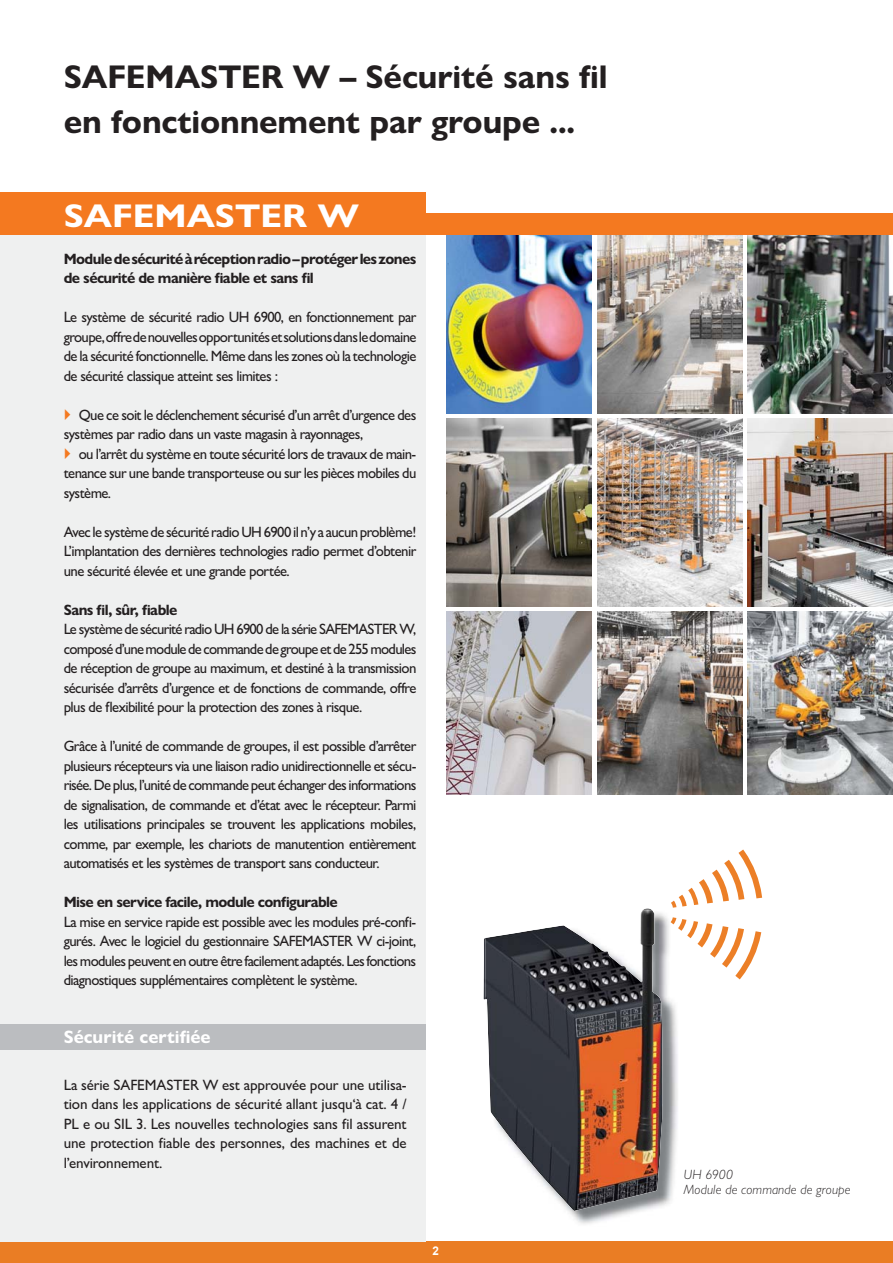
<style>
.page{position:relative;width:893px;height:1263px;background:#fff}
.page>*{position:absolute;margin:0;border:0;box-sizing:border-box;transform-origin:0 0}
.t1{font:700 33px/45px "Gill Sans Nova";letter-spacing:-.005em;color:#231f20}
.t2{font:700 33px "Gill Sans Nova";color:#fff;scale:1.1 1}
.t3{font:700 18px "Gill Sans Nova";color:#fff}
.t4{font:500 15px/19.5px "Gill Sans Nova";letter-spacing:-.04em;color:#231f20;text-align:justify}
.t5{font:700 15px/19.5px "Gill Sans Nova";letter-spacing:-.04em;color:#231f20}
.t6{font:italic 300 13.5px/15px "Gill Sans Nova";letter-spacing:.01em;color:#231f20}
.t7{font:700 12px "Arial";color:#fff}
</style>
<div class="page">
<div style="left:0;top:1242px;width:893px;height:21px;background:#ea7d24"></div>
<div style="left:0;top:1037px;width:425px;height:205px;background:#eff0f0"></div>
<div style="left:0;top:235px;width:425px;height:802px;background:#eff0f0"></div>
<div style="left:0;top:1024px;width:425px;height:25px;background:#bbbdc0"></div>
<div style="left:0;top:192px;width:426px;height:43px;background:#f47920"></div>
<img style="left:748px;top:419px;width:145px;height:187px">
<img style="left:748px;top:235px;width:145px;height:179px">
<img style="left:597px;top:419px;width:145px;height:187px">
<img style="left:597px;top:235px;width:145px;height:179px">
<img style="left:446px;top:419px;width:146px;height:187px">
<img style="left:446px;top:235px;width:146px;height:179px">
<img style="left:446px;top:611px;width:146px;height:183px">
<img style="left:597px;top:611px;width:145px;height:183px">
<img style="left:748px;top:611px;width:145px;height:183px">
<img style="left:568px;top:914px;width:110px;height:310px">
<img style="left:483px;top:908px;width:170px;height:92px">
<img style="left:485px;top:911px;width:177px;height:300px">
<div style="left:425px;top:213px;width:468px;height:22px;background:#f47920"></div>
<svg style="left:671px;top:850px;width:91px;height:58px"></svg>
<svg style="left:670px;top:917px;width:91px;height:62px"></svg>
<h1 class="t1" style="left:64px;top:58px;width:545px">SAFEMASTER W – Sécurité sans fil en fonctionnement par groupe ...</h1>
<h1 class="t2" style="left:64px;top:204px;width:270px">SAFEMASTER W</h1>
<p class="t5" style="left:64px;top:251px;width:354px">Module de sécurité à réception radio – protéger les zones de sécurité de manière fiable et sans fil</p>
<p class="t4" style="left:64px;top:309px;width:354px">Le système de sécurité radio UH 6900, en fonctionnement par groupe, offre de nouvelles opportunités et solutions dans le domaine de la sécurité fonctionnelle. Même dans les zones où la technologie de sécurité classique atteint ses limites :</p>
<p class="t4" style="left:64px;top:407px;width:354px;text-indent:15px">Que ce soit le déclenchement sécurisé d’un arrêt d’urgence des systèmes par radio dans un vaste magasin à rayonnages,</p>
<p class="t4" style="left:64px;top:446px;width:354px;text-indent:15px">ou l’arrêt du système en toute sécurité lors de travaux de main&shy;tenance sur une bande transporteuse ou sur les pièces mobiles du système.</p>
<p class="t4" style="left:64px;top:524px;width:354px">Avec le système de sécurité radio UH 6900 il n’y a aucun problème!<br>L’implantation des dernières technologies radio permet d’obtenir une sécurité élevée et une grande portée.</p>
<p class="t5" style="left:64px;top:602px;width:115px">Sans fil, sûr, fiable</p>
<p class="t4" style="left:64px;top:621px;width:354px">Le système de sécurité radio UH 6900 de la série SAFEMASTER W, composé d’une module de commande de groupe et de 255 modules de réception de groupe au maximum, et destiné à la transmission sécurisée d’arrêts d’urgence et de fonctions de commande, offre plus de flexibilité pour la protection des zones à risque.</p>
<p class="t4" style="left:64px;top:738px;width:354px">Grâce à l’unité de commande de groupes, il est possible d’arrêter plusieurs récepteurs via une liaison radio unidirectionnelle et sécu&shy;risée. De plus, l’unité de commande peut échanger des informations de signalisation, de commande et d’état avec le récepteur. Parmi les utilisations principales se trouvent les applications mobiles, comme, par exemple, les chariots de manutention entièrement automatisés et les systèmes de transport sans conducteur.</p>
<p class="t5" style="left:64px;top:894px;width:276px">Mise en service facile, module configurable</p>
<p class="t4" style="left:64px;top:914px;width:354px">La mise en service rapide est possible avec les modules pré-confi&shy;gurés. Avec le logiciel du gestionnaire SAFEMASTER W ci-joint, les modules peuvent en outre être facilement adaptés. Les fonctions diagnostiques supplémentaires complètent le système.</p>
<p class="t3" style="left:64px;top:1031px;width:148px">Sécurité certifiée</p>
<p class="t4" style="left:64px;top:1077px;width:344px">La série SAFEMASTER W est approuvée pour une utilisa&shy;tion dans les applications de sécurité allant jusqu‘à cat. 4 / PL e ou SIL 3. Les nouvelles technologies sans fil assurent une protection fiable des personnes, des machines et de l’environnement.</p>
<p class="t7" style="left:433px;top:1244px;width:8px">2</p>
<p class="t6" style="left:684px;top:1168px;width:168px">UH 6900<br>Module de commande de groupe</p>
</div>
